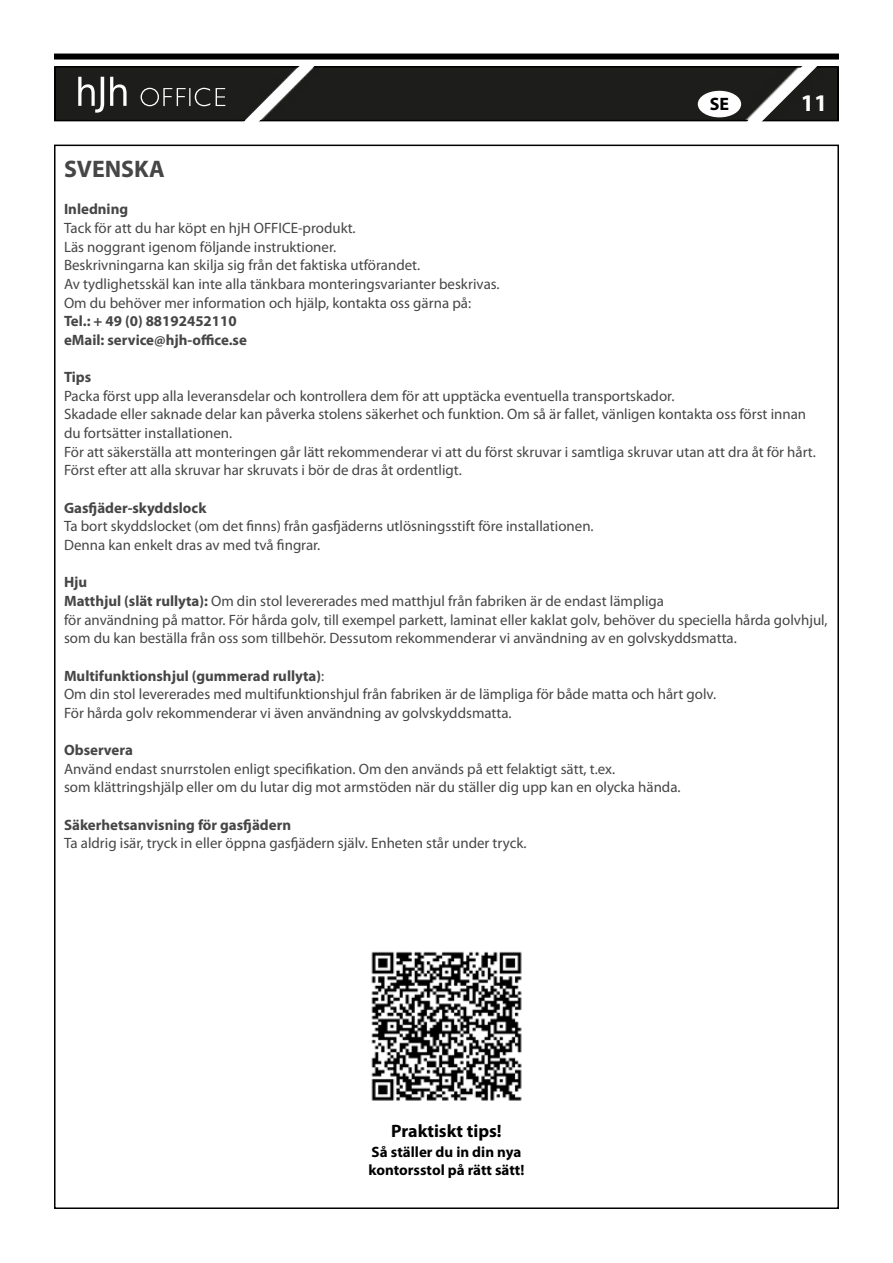
<style>
.page{position:relative;width:893px;height:1263px;background:#fff}
.page>*{position:absolute;margin:0;border:0;box-sizing:border-box;transform-origin:0 0}
.t1{font:700 24px "Myriad Pro";color:#464646}
.t2{font:700 24px "Myriad Pro";color:#fff}
.t3{font:700 18px "Myriad Pro";color:#000}
.t4{font:15px/18.6px "Myriad Pro";color:#464646}
.t5{font:700 15px/18.6px "Myriad Pro";color:#464646}
.t6{font:700 15px/18px "Myriad Pro";color:#000}
.s1{font-weight:700}
</style>
<div class="page">
<div style="left:57px;top:69px;width:663px;height:49px;background:#1d1d1b"></div>
<div style="left:54px;top:66px;width:785px;height:55px;border:2px solid #000"></div>
<svg style="left:720px;top:53px;width:119px;height:92px"></svg>
<div style="left:54px;top:54px;width:785px;height:6px;background:#000"></div>
<div style="left:698px;top:92px;width:42px;height:25px;background:#fff;border-radius:50%"></div>
<div style="left:698px;top:91px;width:43px;height:26px;border:2px solid #fff;border-radius:50%"></div>
<img style="left:371px;top:951px;width:151px;height:150px">
<svg style="left:78px;top:77px;width:26px;height:36px"></svg>
<svg style="left:110px;top:77px;width:17px;height:29px"></svg>
<svg style="left:141px;top:53px;width:206px;height:94px"></svg>
<p class="t3" style="left:710px;top:93px;width:21px">SE</p>
<h1 class="t2" style="left:801px;top:88px;width:28px">11</h1>
<h1 class="t1" style="left:64px;top:153px;width:102px">SVENSKA</h1>
<p class="t5" style="left:64px;top:199px;width:66px">Inledning</p>
<p class="t4" style="left:64px;top:218px;width:437px">Tack för att du har köpt en hjH OFFICE-produkt.<br>Läs noggrant igenom följande instruktioner.<br>Beskrivningarna kan skilja sig från det faktiska utförandet.<br>Av tydlighetsskäl kan inte alla tänkbara monteringsvarianter beskrivas.<br>Om du behöver mer information och hjälp, kontakta oss gärna på:</p>
<p class="t5" style="left:64px;top:311px;width:184px">Tel.: + 49 (0) 88192452110 eMail: service@hjh-office.se</p>
<p class="t5" style="left:64px;top:367px;width:29px">Tips</p>
<p class="t4" style="left:64px;top:386px;width:753px">Packa först upp alla leveransdelar och kontrollera dem för att upptäcka eventuella transportskador.<br>Skadade eller saknade delar kan påverka stolens säkerhet och funktion. Om så är fallet, vänligen kontakta oss först innan du fortsätter installationen.<br>För att säkerställa att monteringen går lätt rekommenderar vi att du först skruvar i samtliga skruvar utan att dra åt för hårt.<br>Först efter att alla skruvar har skruvats i bör de dras åt ordentligt.</p>
<p class="t5" style="left:64px;top:498px;width:144px">Gasfjäder-skyddslock</p>
<p class="t4" style="left:64px;top:517px;width:531px">Ta bort skyddslocket (om det finns) från gasfjäderns utlösningsstift före installationen.<br>Denna kan enkelt dras av med två fingrar.</p>
<p class="t4" style="left:64px;top:573px;width:765px"><span class="s1">Hju<br>Matthjul (slät rullyta):</span> Om din stol levererades med matthjul från fabriken är de endast lämpliga<br>för användning på mattor. För hårda golv, till exempel parkett, laminat eller kaklat golv, behöver du speciella hårda golvhjul, som du kan beställa från oss som tillbehör. Dessutom rekommenderar vi användning av en golvskyddsmatta.</p>
<p class="t4" style="left:64px;top:666px;width:654px"><span class="s1">Multifunktionshjul (gummerad rullyta)</span>:<br>Om din stol levererades med multifunktionshjul från fabriken är de lämpliga för både matta och hårt golv.<br>För hårda golv rekommenderar vi även användning av golvskyddsmatta.</p>
<p class="t5" style="left:64px;top:740px;width:70px">Observera</p>
<p class="t4" style="left:64px;top:759px;width:618px">Använd endast snurrstolen enligt specifikation. Om den används på ett felaktigt sätt, t.ex.<br>som klättringshjälp eller om du lutar dig mot armstöden när du ställer dig upp kan en olycka hända.</p>
<p class="t5" style="left:64px;top:815px;width:229px">Säkerhetsanvisning för gasfjädern</p>
<p class="t4" style="left:64px;top:834px;width:464px">Ta aldrig isär, tryck in eller öppna gasfjädern själv. Enheten står under tryck.</p>
<p class="t3" style="left:391px;top:1119px;width:112px">Praktiskt tips!</p>
<p class="t6" style="left:368px;top:1142px;width:157px">Så ställer du in din nya kontorsstol på rätt sätt!</p>
</div>
